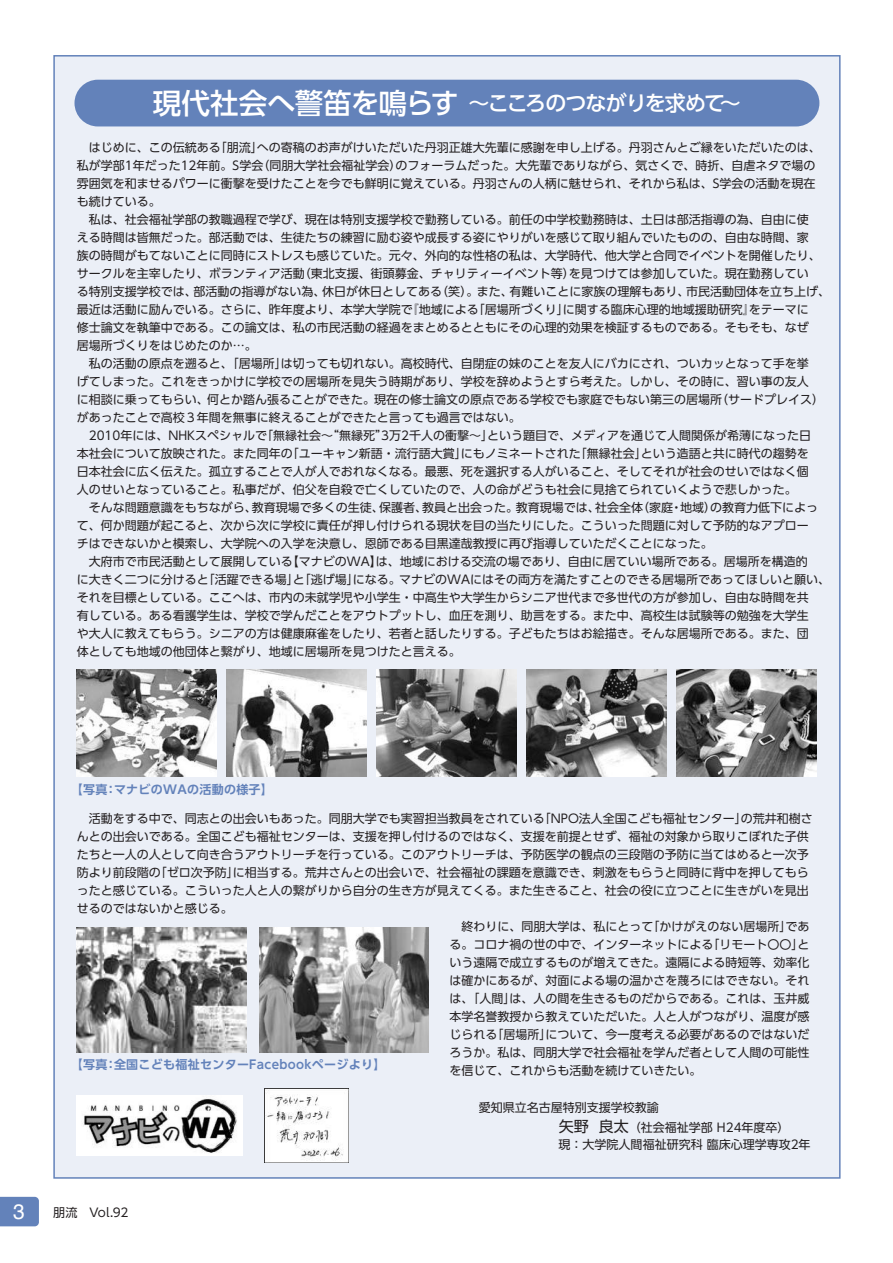
<style>
.page{position:relative;width:893px;height:1263px;background:#fff}
.page>*{position:absolute;margin:0;border:0;box-sizing:border-box;transform-origin:0 0}
.t1{font:500 21px "UD Shin Go Pro";letter-spacing:-.05em;color:#fff}
.t2{font:21px "Helvetica";color:#fff}
.t3{font:12px/20.7px "UD Shin Go Pro";color:#231f20}
.t4{font:700 12px "UD Shin Go Pro De";letter-spacing:.025em;color:#6382ba}
.s1{font-size:28.5px}
.s2{font-size:15px}
</style>
<div class="page">
<div style="left:54px;top:56px;width:786px;height:1122px;background:#ebeff7"></div>
<div style="left:74px;top:80px;width:745px;height:46px;background:#6382ba;border-radius:23px"></div>
<img style="left:77px;top:670px;width:139px;height:106px">
<img style="left:227px;top:670px;width:139px;height:106px">
<img style="left:377px;top:670px;width:139px;height:106px">
<img style="left:527px;top:670px;width:139px;height:106px">
<img style="left:677px;top:670px;width:139px;height:106px">
<img style="left:77px;top:927px;width:169px;height:125px">
<img style="left:259px;top:927px;width:170px;height:125px">
<img style="left:77px;top:1096px;width:165px;height:59px">
<img style="left:265px;top:1088px;width:83px;height:74px">
<svg style="left:0;top:1197px;width:39px;height:29px"></svg>
<h1 class="t1" style="left:153px;top:86px;width:589px"><span class="s1">現代社会へ警笛を鳴らす</span> ～こころのつながりを求めて～</h1>
<p class="t3" style="left:77px;top:137px;width:745px">　はじめに、この伝統ある「朋流」への寄稿のお声がけいただいた丹羽正雄大先輩に感謝を申し上げる。丹羽さんとご縁をいただいたのは、</p>
<p class="t3" style="left:77px;top:155px;width:740px">私が学部1年だった12年前。S学会（同朋大学社会福祉学会）のフォーラムだった。大先輩でありながら、気さくで、時折、自虐ネタで場の</p>
<p class="t3" style="left:77px;top:173px;width:740px">雰囲気を和ませるパワーに衝撃を受けたことを今でも鮮明に覚えている。丹羽さんの人柄に魅せられ、それから私は、S学会の活動を現在</p>
<p class="t3" style="left:77px;top:191px;width:86px">も続けている。</p>
<p class="t3" style="left:77px;top:209px;width:733px">　私は、社会福祉学部の教職過程で学び、現在は特別支援学校で勤務している。前任の中学校勤務時は、土日は部活指導の為、自由に使</p>
<p class="t3" style="left:77px;top:227px;width:733px">える時間は皆無だった。部活動では、生徒たちの練習に励む姿や成長する姿にやりがいを感じて取り組んでいたものの、自由な時間、家</p>
<p class="t3" style="left:77px;top:245px;width:745px">族の時間がもてないことに同時にストレスも感じていた。元々、外向的な性格の私は、大学時代、他大学と合同でイベントを開催したり、</p>
<p class="t3" style="left:77px;top:263px;width:733px">サークルを主宰したり、ボランティア活動（東北支援、街頭募金、チャリティーイベント等）を見つけては参加していた。現在勤務してい</p>
<p class="t3" style="left:77px;top:281px;width:755px">る特別支援学校では、部活動の指導がない為、休日が休日としてある（笑）。また、有難いことに家族の理解もあり、市民活動団体を立ち上げ、</p>
<p class="t3" style="left:77px;top:299px;width:733px">最近は活動に励んでいる。さらに、昨年度より、本学大学院で『地域による「居場所づくり」に関する臨床心理的地域援助研究』をテーマに</p>
<p class="t3" style="left:77px;top:317px;width:733px">修士論文を執筆中である。この論文は、私の市民活動の経過をまとめるとともにその心理的効果を検証するものである。そもそも、なぜ</p>
<p class="t3" style="left:77px;top:335px;width:182px">居場所づくりをはじめたのか…。</p>
<p class="t3" style="left:77px;top:353px;width:733px">　私の活動の原点を遡ると、「居場所」は切っても切れない。高校時代、自閉症の妹のことを友人にバカにされ、ついカッとなって手を挙</p>
<p class="t3" style="left:77px;top:371px;width:733px">げてしまった。これをきっかけに学校での居場所を見失う時期があり、学校を辞めようとすら考えた。しかし、その時に、習い事の友人</p>
<p class="t3" style="left:77px;top:389px;width:749px">に相談に乗ってもらい、何とか踏ん張ることができた。現在の修士論文の原点である学校でも家庭でもない第三の居場所（サードプレイス）</p>
<p class="t3" style="left:77px;top:407px;width:446px">があったことで高校３年間を無事に終えることができたと言っても過言ではない。</p>
<p class="t3" style="left:89px;top:425px;width:724px">2010年には、NHKスペシャルで「無縁社会～“無縁死”3万2千人の衝撃～」という題目で、メディアを通じて人間関係が希薄になった日</p>
<p class="t3" style="left:77px;top:443px;width:733px">本社会について放映された。また同年の「ユーキャン新語・流行語大賞」にもノミネートされた「無縁社会」という造語と共に時代の趨勢を</p>
<p class="t3" style="left:77px;top:461px;width:733px">日本社会に広く伝えた。孤立することで人が人でおれなくなる。最悪、死を選択する人がいること、そしてそれが社会のせいではなく個</p>
<p class="t3" style="left:77px;top:479px;width:721px">人のせいとなっていること。私事だが、伯父を自殺で亡くしていたので、人の命がどうも社会に見捨てられていくようで悲しかった。</p>
<p class="t3" style="left:77px;top:497px;width:743px">　そんな問題意識をもちながら、教育現場で多くの生徒、保護者、教員と出会った。教育現場では、社会全体（家庭・地域）の教育力低下によっ</p>
<p class="t3" style="left:77px;top:515px;width:733px">て、何か問題が起こると、次から次に学校に責任が押し付けられる現状を目の当たりにした。こういった問題に対して予防的なアプロー</p>
<p class="t3" style="left:77px;top:533px;width:637px">チはできないかと模索し、大学院への入学を決意し、恩師である目黒達哉教授に再び指導していただくことになった。</p>
<p class="t3" style="left:77px;top:551px;width:732px">　大府市で市民活動として展開している【マナビのWA】は、地域における交流の場であり、自由に居ていい場所である。居場所を構造的</p>
<p class="t3" style="left:77px;top:569px;width:755px">に大きく二つに分けると「活躍できる場」と「逃げ場」になる。マナビのWAにはその両方を満たすことのできる居場所であってほしいと願い、</p>
<p class="t3" style="left:77px;top:587px;width:733px">それを目標としている。ここへは、市内の未就学児や小学生・中高生や大学生からシニア世代まで多世代の方が参加し、自由な時間を共</p>
<p class="t3" style="left:77px;top:605px;width:733px">有している。ある看護学生は、学校で学んだことをアウトプットし、血圧を測り、助言をする。また中、高校生は試験等の勉強を大学生</p>
<p class="t3" style="left:77px;top:623px;width:733px">や大人に教えてもらう。シニアの方は健康麻雀をしたり、若者と話したりする。子どもたちはお絵描き。そんな居場所である。また、団</p>
<p class="t3" style="left:77px;top:641px;width:386px">体としても地域の他団体と繋がり、地域に居場所を見つけたと言える。</p>
<p class="t4" style="left:71px;top:780px;width:204px">【写真：マナビのWAの活動の様子】</p>
<p class="t3" style="left:77px;top:808px;width:738px">　活動をする中で、同志との出会いもあった。同朋大学でも実習担当教員をされている「NPO法人全国こども福祉センター」の荒井和樹さ</p>
<p class="t3" style="left:77px;top:826px;width:733px">んとの出会いである。全国こども福祉センターは、支援を押し付けるのではなく、支援を前提とせず、福祉の対象から取りこぼれた子供</p>
<p class="t3" style="left:77px;top:844px;width:733px">たちと一人の人として向き合うアウトリーチを行っている。このアウトリーチは、予防医学の観点の三段階の予防に当てはめると一次予</p>
<p class="t3" style="left:77px;top:862px;width:733px">防より前段階の「ゼロ次予防」に相当する。荒井さんとの出会いで、社会福祉の課題を意識でき、刺激をもらうと同時に背中を押してもら</p>
<p class="t3" style="left:77px;top:880px;width:733px">ったと感じている。こういった人と人の繋がりから自分の生き方が見えてくる。また生きること、社会の役に立つことに生きがいを見出</p>
<p class="t3" style="left:77px;top:898px;width:158px">せるのではないかと感じる。</p>
<p class="t3" style="left:449px;top:916px;width:361px">　終わりに、同朋大学は、私にとって「かけがえのない居場所」であ</p>
<p class="t3" style="left:449px;top:934px;width:361px">る。コロナ禍の世の中で、インターネットによる「リモート〇〇」と</p>
<p class="t3" style="left:449px;top:952px;width:362px">いう遠隔で成立するものが増えてきた。遠隔による時短等、効率化</p>
<p class="t3" style="left:449px;top:970px;width:362px">は確かにあるが、対面による場の温かさを蔑ろにはできない。それ</p>
<p class="t3" style="left:449px;top:988px;width:362px">は、「人間」は、人の間を生きるものだからである。これは、玉井威</p>
<p class="t3" style="left:449px;top:1006px;width:362px">本学名誉教授から教えていただいた。人と人がつながり、温度が感</p>
<p class="t3" style="left:449px;top:1024px;width:362px">じられる「居場所」について、今一度考える必要があるのではないだ</p>
<p class="t3" style="left:449px;top:1042px;width:362px">ろうか。私は、同朋大学で社会福祉を学んだ者として人間の可能性</p>
<p class="t3" style="left:449px;top:1060px;width:253px">を信じて、これからも活動を続けていきたい。</p>
<p class="t4" style="left:71px;top:1055px;width:316px">【写真：全国こども福祉センターFacebookページより】</p>
<h1 class="t2" style="left:13px;top:1195px;width:13px">3</h1>
<p class="t3" style="left:53px;top:1201px;width:77px">朋流 Vol.92</p>
<p class="t3" style="left:479px;top:1096px;width:312px">愛知県立名古屋特別支援学校教諭<br>　　　　 　　<span class="s2">矢野 良太</span>（社会福祉学部 H24年度卒）</p>
<p class="t3" style="left:559px;top:1134px;width:253px">現：大学院人間福祉研究科臨床心理学専攻2年</p>
</div>
